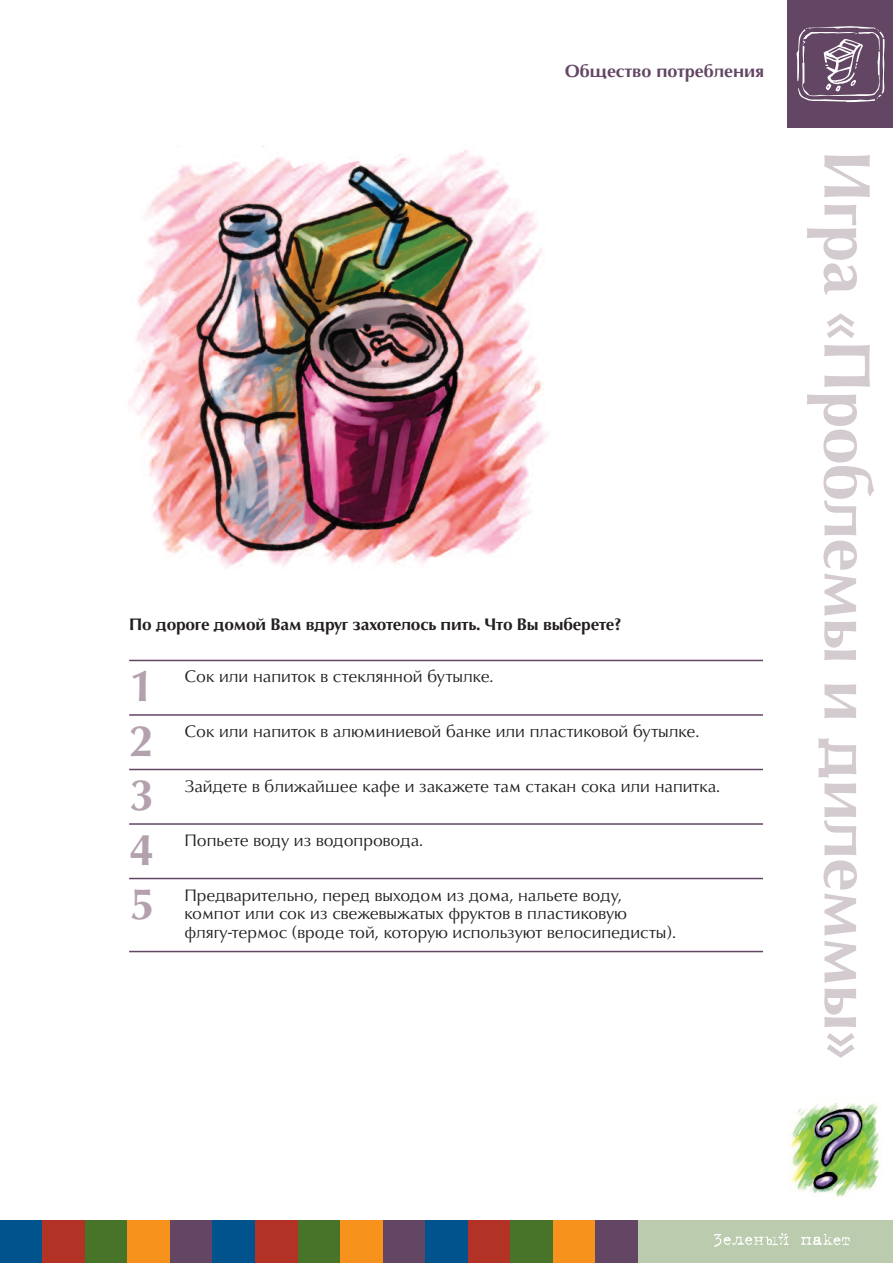
<style>
.page{position:relative;width:893px;height:1263px;background:#fff}
.page>*{position:absolute;margin:0;border:0;box-sizing:border-box;transform-origin:0 0}
.t1{font:700 67.5px "URW Classico TCY";letter-spacing:-.015em;color:#d4cbd0}
.t2{font:700 45.3px "URW Classico TCY";color:#b3a2ad}
.t3{font:700 18px "URW Classico TCY";color:#634663}
.t4{font:17.25px/18.8px "URW Classico TCY";color:#231f20}
.t5{font:700 17.25px "URW Classico TCY";letter-spacing:-.01em;color:#231f20}
</style>
<div class="page">
<div style="left:0;top:1220px;width:893px;height:43px;background:#bbcbad"></div>
<svg style="left:801px;top:1234px;width:49px;height:11px"></svg>
<svg style="left:714px;top:1233px;width:75px;height:14px"></svg>
<div style="left:787px;top:0;width:106px;height:128px;background:#634663"></div>
<svg style="left:797px;top:26px;width:87px;height:76px"></svg>
<div style="left:0;top:1220px;width:43px;height:43px;background:#00538d"></div>
<div style="left:43px;top:1220px;width:42px;height:43px;background:#b23326"></div>
<div style="left:85px;top:1220px;width:43px;height:43px;background:#48742a"></div>
<div style="left:128px;top:1220px;width:42px;height:43px;background:#f7931d"></div>
<div style="left:170px;top:1220px;width:43px;height:43px;background:#634663"></div>
<img style="left:788px;top:1096px;width:95px;height:102px">
<div style="left:213px;top:1220px;width:42px;height:43px;background:#00538d"></div>
<div style="left:255px;top:1220px;width:43px;height:43px;background:#b23326"></div>
<div style="left:298px;top:1220px;width:42px;height:43px;background:#48742a"></div>
<div style="left:340px;top:1220px;width:43px;height:43px;background:#f7931d"></div>
<div style="left:383px;top:1220px;width:42px;height:43px;background:#634663"></div>
<div style="left:425px;top:1220px;width:43px;height:43px;background:#00538d"></div>
<div style="left:468px;top:1220px;width:42px;height:43px;background:#b23326"></div>
<div style="left:510px;top:1220px;width:43px;height:43px;background:#48742a"></div>
<div style="left:553px;top:1220px;width:42px;height:43px;background:#f7931d"></div>
<div style="left:595px;top:1220px;width:43px;height:43px;background:#634663"></div>
<img style="left:129px;top:145px;width:419px;height:424px">
<hr style="left:129px;top:660px;width:634px;height:1px;background:#634663">
<hr style="left:129px;top:714px;width:634px;height:2px;background:#634663">
<hr style="left:129px;top:769px;width:634px;height:1px;background:#634663">
<hr style="left:129px;top:823px;width:634px;height:2px;background:#634663">
<hr style="left:129px;top:878px;width:634px;height:1px;background:#634663">
<hr style="left:129px;top:951px;width:634px;height:1px;background:#634663">
<p class="t3" style="left:565px;top:61px;width:201px">Общество потребления</p>
<p class="t5" style="left:129px;top:614px;width:494px">По дороге домой Вам вдруг захотелось пить. Что Вы выберете?</p>
<h2 class="t2" style="left:129px;top:659px;width:26px">1</h2>
<p class="t4" style="left:184px;top:667px;width:311px">Сок или напиток в стеклянной бутылке.</p>
<h2 class="t2" style="left:129px;top:714px;width:26px">2</h2>
<p class="t4" style="left:184px;top:722px;width:516px">Сок или напиток в алюминиевой банке или пластиковой бутылке.</p>
<h2 class="t2" style="left:129px;top:768px;width:26px">3</h2>
<p class="t4" style="left:184px;top:776px;width:537px">Зайдете в ближайшее кафе и закажете там стакан сока или напитка.</p>
<h2 class="t2" style="left:129px;top:823px;width:26px">4</h2>
<p class="t4" style="left:184px;top:831px;width:240px">Попьете воду из водопровода.</p>
<h2 class="t2" style="left:129px;top:877px;width:26px">5</h2>
<p class="t4" style="left:184px;top:885px;width:493px">Предварительно, перед выходом из дома, нальете воду, компот или сок из свежевыжатых фруктов в пластиковую флягу-термос (вроде той, которую используют велосипедисты).</p>
<h1 class="t1" style="left:887px;top:150px;width:910px;rotate:90deg">Игра «Проблемы и дилеммы»</h1>
</div>
